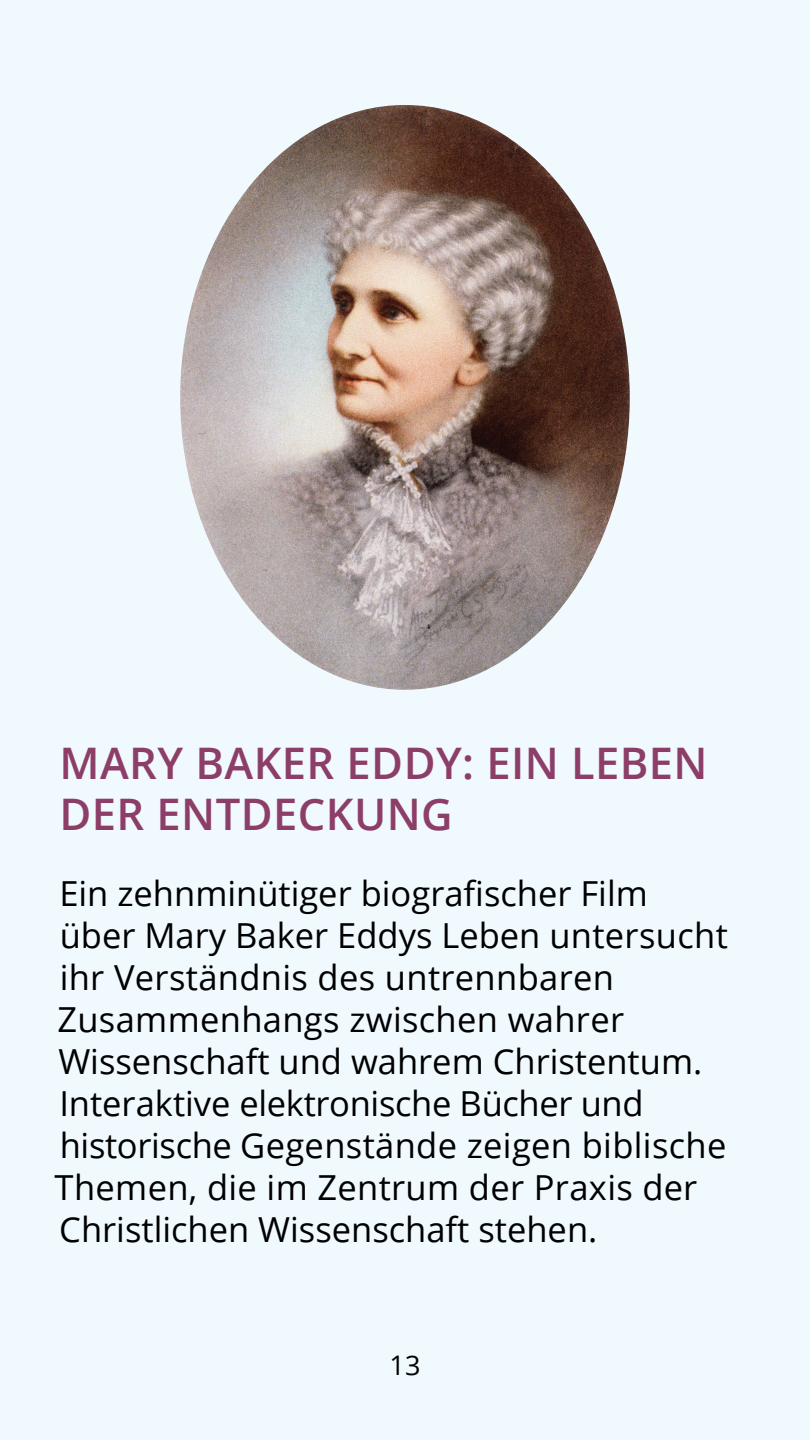
<style>
.page{position:relative;width:810px;height:1440px;background:#eff9fe}
.page>*{position:absolute;margin:0;border:0;box-sizing:border-box;transform-origin:0 0}
.t1{font:600 43.5px/51px "Open Sans";letter-spacing:.01em;color:#8d3e68}
.t2{font:34.5px/42px "Open Sans";color:#000}
.t3{font:27px "Open Sans";color:#000}
</style>
<div class="page">
<img style="left:180px;top:105px;width:450px;height:585px">
<p class="t1" style="left:59px;top:737px;width:650px">MARY BAKER EDDY: EIN LEBEN<br>DER ENTDECKUNG</p>
<p class="t2" style="left:55px;top:872px;width:675px">Ein zehnminütiger biografischer Film<br>über Mary Baker Eddys Leben untersucht ihr Verständnis des untrennbaren Zusammenhangs zwischen wahrer Wissenschaft und wahrem Christentum.<br>Interaktive elektronische Bücher und historische Gegenstände zeigen biblische Themen, die im Zentrum der Praxis der Christlichen Wissenschaft stehen.</p>
<p class="t3" style="left:390px;top:1347px;width:32px">13</p>
</div>
